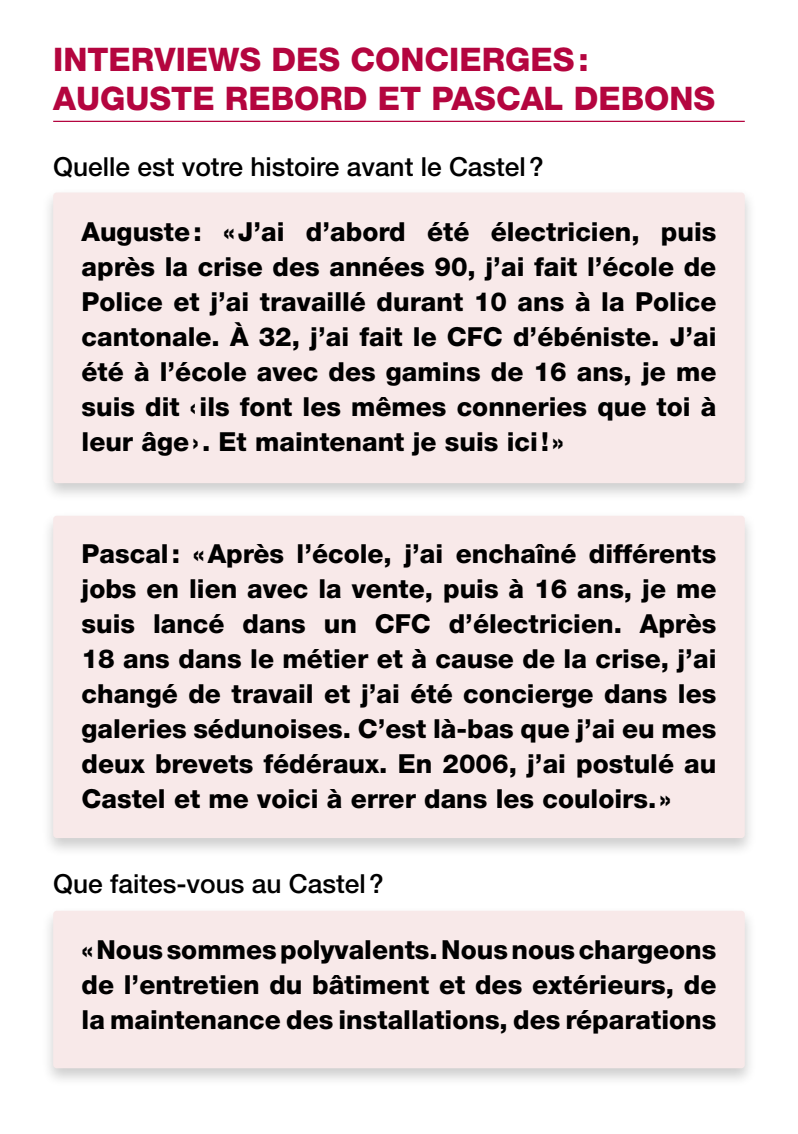
<style>
.page{position:relative;width:798px;height:1134px;background:#fff}
.page>*{position:absolute;margin:0;border:0;box-sizing:border-box;transform-origin:0 0}
.t1{font:800 32.5px/39px "Helvetica Neue LT Std";color:#b4053f}
.t2{font:800 26.25px/35px "Helvetica Neue LT Std";color:#000;text-align:justify}
.t3{font:500 26.25px "Helvetica Neue LT Std";color:#000}
</style>
<div class="page">
<div style="left:41px;top:188px;width:715px;height:314px;background:#000;opacity:.2"></div>
<div style="left:53px;top:192px;width:691px;height:291px;background:#f8e9e9;border-radius:4px"></div>
<div style="left:41px;top:511px;width:715px;height:346px;background:#000;opacity:.2"></div>
<div style="left:53px;top:516px;width:691px;height:322px;background:#f8e9e9;border-radius:4px"></div>
<div style="left:41px;top:906px;width:715px;height:181px;background:#000;opacity:.2"></div>
<div style="left:53px;top:911px;width:691px;height:157px;background:#f8e9e9;border-radius:4px"></div>
<hr style="left:53px;top:121px;width:691px;height:1px;background:#b4053f">
<p class="t1" style="left:53px;top:40px;width:663px">INTERVIEWS DES CONCIERGES:<br>AUGUSTE REBORD ET PASCAL DEBONS</p>
<p class="t3" style="left:53px;top:151px;width:492px">Quelle est votre histoire avant le Castel?</p>
<p class="t2" style="left:81px;top:214px;width:636px">Auguste: «J’ai d’abord été électricien, puis après la crise des années 90, j’ai fait l’école de Police et j’ai travaillé durant 10 ans à la Police cantonale. À 32, j’ai fait le CFC d’ébéniste. J’ai été à l’école avec des gamins de 16 ans, je me suis dit ‹ils font les mêmes conneries que toi à leur âge›. Et maintenant je suis ici! »</p>
<p class="t2" style="left:81px;top:536px;width:636px">Pascal: «Après l’école, j’ai enchaîné différents jobs en lien avec la vente, puis à 16 ans, je me suis lancé dans un CFC d’électricien. Après 18 ans dans le métier et à cause de la crise, j’ai changé de travail et j’ai été concierge dans les galeries sédunoises. C’est là-bas que j’ai eu mes deux brevets fédéraux. En 2006, j’ai postulé au Castel et me voici à errer dans les couloirs. »</p>
<p class="t3" style="left:53px;top:868px;width:332px">Que faites-vous au Castel?</p>
<p class="t2" style="left:81px;top:932px;width:636px">«Nous sommes polyvalents. Nous nous chargeons de l’entretien du bâtiment et des extérieurs, de la maintenance des installations, des réparations</p>
</div>
